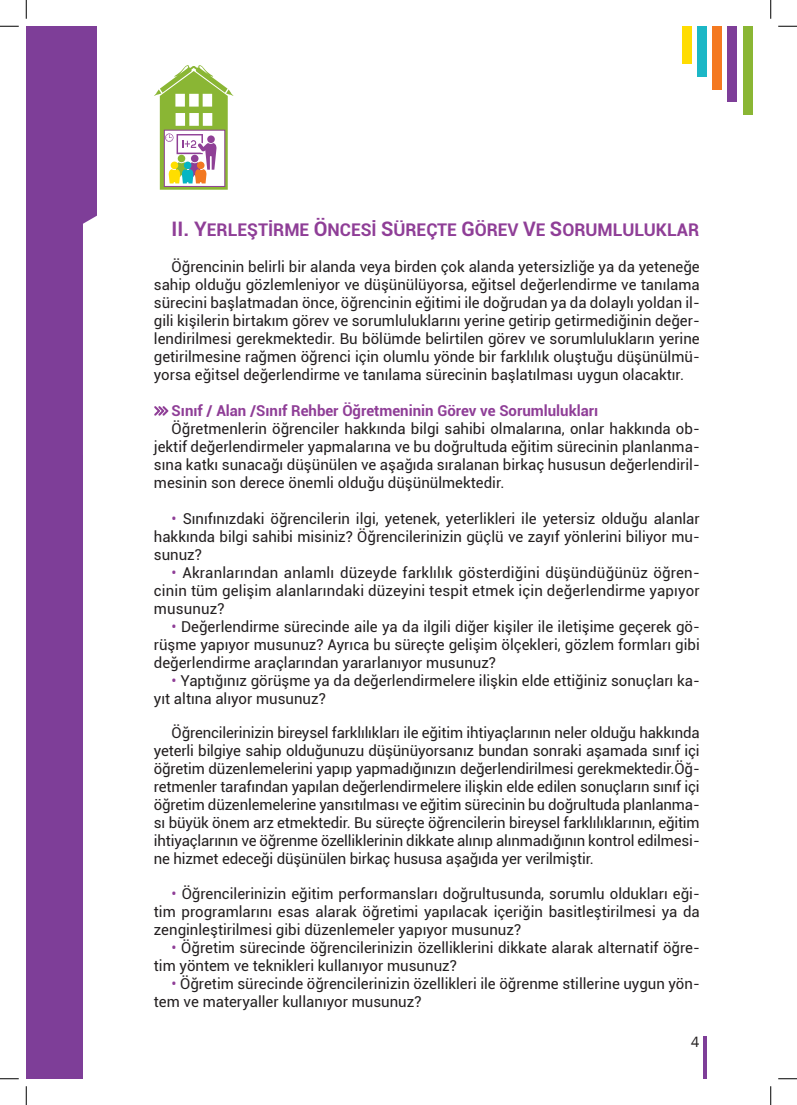
<style>
.page{position:relative;width:797px;height:1105px;background:#fff}
.page>*{position:absolute;margin:0;border:0;box-sizing:border-box;transform-origin:0 0}
.t1{font:700 17.5px "Roboto";color:#8f3e97}
.t2{font:15px/18px "Roboto";color:#231f20;text-align:justify}
.t3{font:700 15px "Roboto";color:#8f3e97}
.t4{font:15px "Franklin Gothic";color:#231f20}
.s1{font-size:20px}
.s2{color:#8f3e97}
</style>
<div class="page">
<svg style="left:154px;top:406px;width:14px;height:10px"></svg>
<div style="left:26px;top:26px;width:71px;height:1053px;background:#7e3e98"></div>
<div style="left:743px;top:26px;width:9px;height:89px;background:#8ab634"></div>
<div style="left:727px;top:26px;width:10px;height:76px;background:#7e3e98"></div>
<div style="left:712px;top:26px;width:10px;height:64px;background:#f47921"></div>
<div style="left:697px;top:26px;width:9px;height:51px;background:#1cb7c6"></div>
<div style="left:682px;top:26px;width:9px;height:38px;background:#ffdc01"></div>
<div style="left:83px;top:215px;width:14px;height:218px;background:#fff"></div>
<div style="left:83px;top:433px;width:23px;height:646px;background:#fff"></div>
<svg style="left:154px;top:65px;width:79px;height:125px"></svg>
<div style="left:171px;top:162px;width:7px;height:7px;background:#ffde00;border-radius:50%"></div>
<hr style="left:703px;top:1036px;width:4px;height:43px;background:#7e3e98">
<svg style="left:0;top:25px;width:19px;height:2px"></svg>
<svg style="left:778px;top:25px;width:19px;height:2px"></svg>
<svg style="left:0;top:1078px;width:19px;height:1px"></svg>
<svg style="left:778px;top:1078px;width:19px;height:1px"></svg>
<svg style="left:25px;top:0;width:2px;height:19px"></svg>
<svg style="left:25px;top:1086px;width:2px;height:19px"></svg>
<svg style="left:770px;top:0;width:1px;height:19px"></svg>
<svg style="left:770px;top:1086px;width:1px;height:19px"></svg>
<p class="t1" style="left:172px;top:218px;width:529px"><span class="s1">II. Y</span>ERLEŞTİRME <span class="s1">Ö</span>NCESİ <span class="s1">S</span>ÜREÇTE <span class="s1">G</span>ÖREV <span class="s1">V</span>E <span class="s1">S</span>ORUMLULUKLAR</p>
<p class="t2" style="left:154px;top:257px;width:547px;text-indent:18px">Öğrencinin belirli bir alanda veya birden çok alanda yetersizliğe ya da yeteneğe sahip olduğu gözlemleniyor ve düşünülüyorsa, eğitsel değerlendirme ve tanılama sürecini başlatmadan önce, öğrencinin eğitimi ile doğrudan ya da dolaylı yoldan il&shy;gili kişilerin birtakım görev ve sorumluluklarını yerine getirip getirmediğinin değer&shy;lendirilmesi gerekmektedir. Bu bölümde belirtilen görev ve sorumlulukların yerine getirilmesine rağmen öğrenci için olumlu yönde bir farklılık oluştuğu düşünülmü&shy;yorsa eğitsel değerlendirme ve tanılama sürecinin başlatılması uygun olacaktır.</p>
<p class="t3" style="left:172px;top:400px;width:428px">Sınıf / Alan /Sınıf Rehber Öğretmeninin Görev ve Sorumlulukları</p>
<p class="t2" style="left:154px;top:419px;width:547px;text-indent:18px">Öğretmenlerin öğrenciler hakkında bilgi sahibi olmalarına, onlar hakkında ob&shy;jektif değerlendirmeler yapmalarına ve bu doğrultuda eğitim sürecinin planlanma&shy;sına katkı sunacağı düşünülen ve aşağıda sıralanan birkaç hususun değerlendiril&shy;mesinin son derece önemli olduğu düşünülmektedir.</p>
<p class="t2" style="left:154px;top:509px;width:547px;text-indent:18px"><span class="s2">•</span> Sınıfınızdaki öğrencilerin ilgi, yetenek, yeterlikleri ile yetersiz olduğu alanlar hakkında bilgi sahibi misiniz? Öğrencilerinizin güçlü ve zayıf yönlerini biliyor mu&shy;sunuz?</p>
<p class="t2" style="left:154px;top:563px;width:547px;text-indent:18px"><span class="s2">•</span> Akranlarından anlamlı düzeyde farklılık gösterdiğini düşündüğünüz öğren&shy;cinin tüm gelişim alanlarındaki düzeyini tespit etmek için değerlendirme yapıyor musunuz?</p>
<p class="t2" style="left:154px;top:617px;width:547px;text-indent:18px"><span class="s2">•</span> Değerlendirme sürecinde aile ya da ilgili diğer kişiler ile iletişime geçerek gö&shy;rüşme yapıyor musunuz? Ayrıca bu süreçte gelişim ölçekleri, gözlem formları gibi değerlendirme araçlarından yararlanıyor musunuz?</p>
<p class="t2" style="left:154px;top:671px;width:547px;text-indent:18px"><span class="s2">•</span> Yaptığınız görüşme ya da değerlendirmelere ilişkin elde ettiğiniz sonuçları ka&shy;yıt altına alıyor musunuz?</p>
<p class="t2" style="left:154px;top:723px;width:547px;text-indent:18px">Öğrencilerinizin bireysel farklılıkları ile eğitim ihtiyaçlarının neler olduğu hakkında yeterli bilgiye sahip olduğunuzu düşünüyorsanız bundan sonraki aşamada sınıf içi öğretim düzenlemelerini yapıp yapmadığınızın değerlendirilmesi gerekmektedir.Öğ&shy;retmenler tarafından yapılan değerlendirmelere ilişkin elde edilen sonuçların sınıf içi öğretim düzenlemelerine yansıtılması ve eğitim sürecinin bu doğrultuda planlanma&shy;sı büyük önem arz etmektedir. Bu süreçte öğrencilerin bireysel farklılıklarının, eğitim ihtiyaçlarının ve öğrenme özelliklerinin dikkate alınıp alınmadığının kontrol edilmesi&shy;ne hizmet edeceği düşünülen birkaç hususa aşağıda yer verilmiştir.</p>
<p class="t2" style="left:154px;top:884px;width:547px;text-indent:18px"><span class="s2">•</span> Öğrencilerinizin eğitim performansları doğrultusunda, sorumlu oldukları eği&shy;tim programlarını esas alarak öğretimi yapılacak içeriğin basitleştirilmesi ya da zenginleştirilmesi gibi düzenlemeler yapıyor musunuz?</p>
<p class="t2" style="left:154px;top:938px;width:547px;text-indent:18px"><span class="s2">•</span> Öğretim sürecinde öğrencilerinizin özelliklerini dikkate alarak alternatif öğre&shy;tim yöntem ve teknikleri kullanıyor musunuz?</p>
<p class="t2" style="left:154px;top:974px;width:547px;text-indent:18px"><span class="s2">•</span> Öğretim sürecinde öğrencilerinizin özellikleri ile öğrenme stillerine uygun yön&shy;tem ve materyaller kullanıyor musunuz?</p>
<p class="t4" style="left:690px;top:1033px;width:10px">4</p>
</div>
